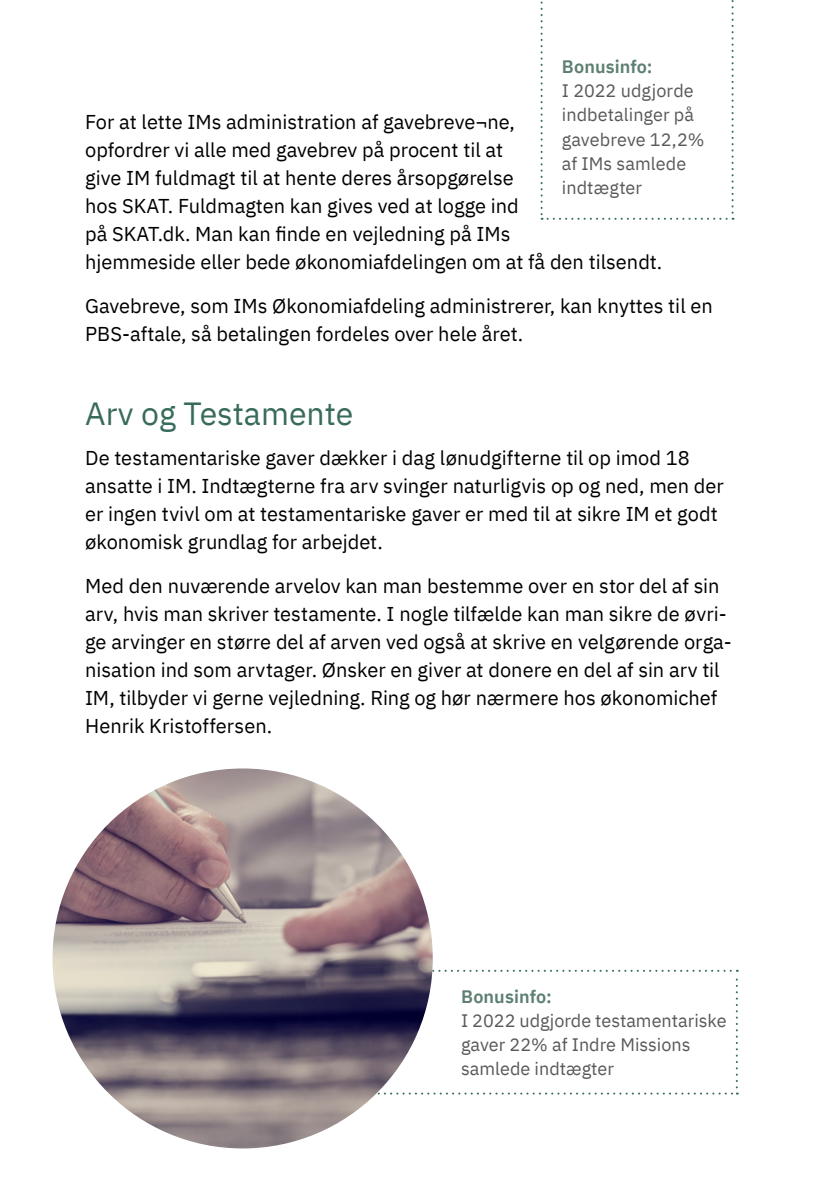
<style>
.page{position:relative;width:840px;height:1191px;background:#fff}
.page>*{position:absolute;margin:0;border:0;box-sizing:border-box;transform-origin:0 0}
.t1{font:32px "IBM Plex Sans";color:#396b5c}
.t2{font:20px/28px "IBM Plex Sans";color:#000}
.t3{font:18px/24px "IBM Plex Sans";color:#58595b}
.t4{font:600 18px "IBM Plex Sans";letter-spacing:.005em;color:#5d7f71}
</style>
<div class="page">
<svg style="left:540px;top:0;width:193px;height:220px"></svg>
<svg style="left:375px;top:969px;width:362px;height:125px"></svg>
<img style="left:52px;top:768px;width:380px;height:380px;border-radius:190px">
<p class="t4" style="left:561px;top:53px;width:92px">Bonusinfo:</p>
<p class="t3" style="left:561px;top:78px;width:144px">I 2022 udgjorde indbetalinger på gavebreve 12,2% af IMs samlede indtægter</p>
<p class="t2" style="left:85px;top:106px;width:578px">For at lette IMs administration af gavebreve¬ne,<br>opfordrer vi alle med gavebrev på procent til at<br>give IM fuldmagt til at hente deres årsopgørelse<br>hos SKAT. Fuldmagten kan gives ved at logge ind<br>på SKAT.dk. Man kan finde en vejledning på IMs<br>hjemmeside eller bede økonomiafdelingen om at få den tilsendt.</p>
<p class="t2" style="left:85px;top:290px;width:629px">Gavebreve, som IMs Økonomiafdeling administrerer, kan knyttes til en<br>PBS-aftale, så betalingen fordeles over hele året.</p>
<h1 class="t1" style="left:85px;top:389px;width:270px">Arv og Testamente</h1>
<p class="t2" style="left:85px;top:442px;width:640px">De testamentariske gaver dækker i dag lønudgifterne til op imod 18 ansatte i IM. Indtægterne fra arv svinger naturligvis op og ned, men der er ingen tvivl om at testamentariske gaver er med til at sikre IM et godt økonomisk grundlag for arbejdet.</p>
<p class="t2" style="left:85px;top:570px;width:647px">Med den nuværende arvelov kan man bestemme over en stor del af sin arv, hvis man skriver testamente. I nogle tilfælde kan man sikre de øvri&shy;ge arvinger en større del af arven ved også at skrive en velgørende orga&shy;nisation ind som arvtager. Ønsker en giver at donere en del af sin arv til IM, tilbyder vi gerne vejledning. Ring og hør nærmere hos økonomichef Henrik Kristoffersen.</p>
<p class="t4" style="left:461px;top:982px;width:92px">Bonusinfo:</p>
<p class="t3" style="left:461px;top:1007px;width:267px">I 2022 udgjorde testamentariske gaver 22% af Indre Missions samlede indtægter</p>
</div>
